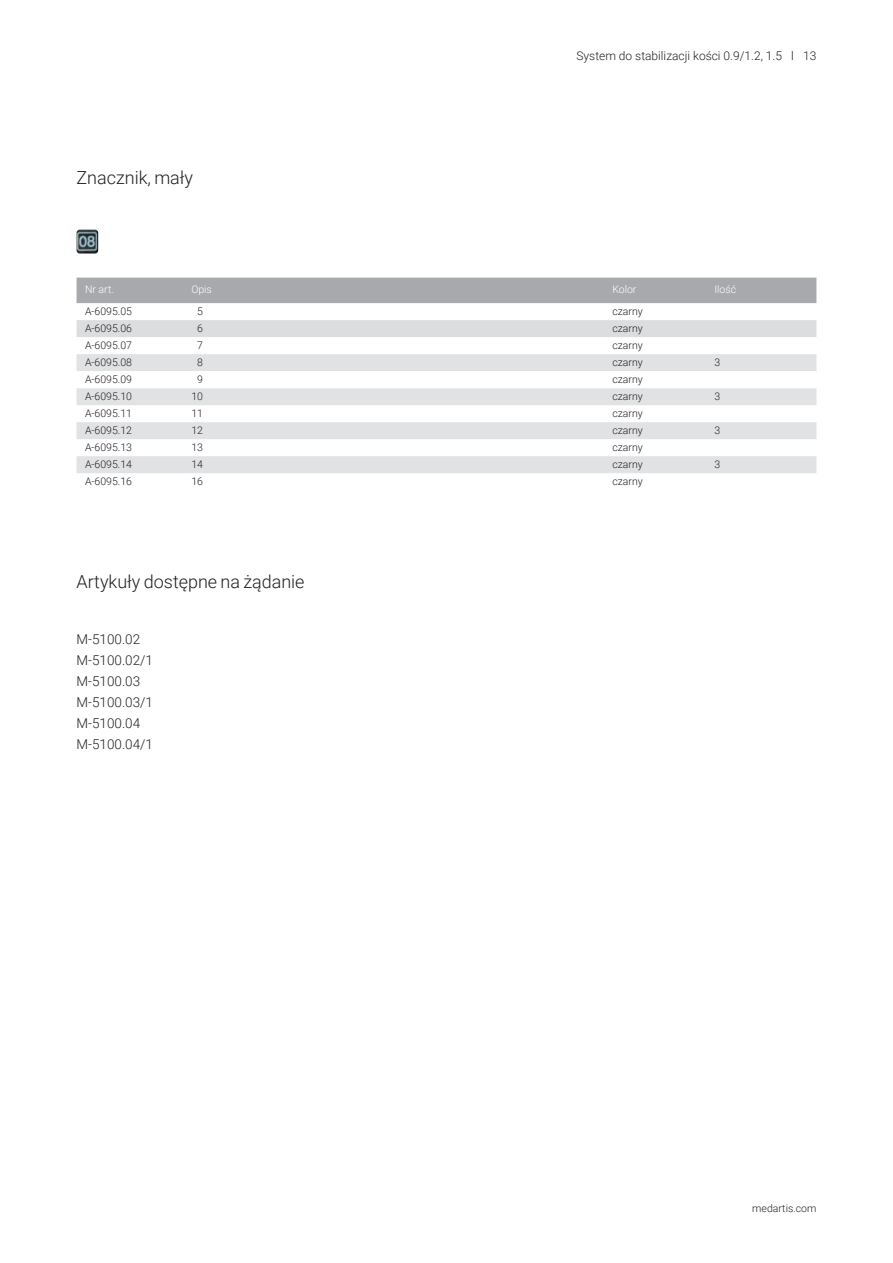
<style>
.page{position:relative;width:893px;height:1263px;background:#fff}
.page>*{position:absolute;margin:0;border:0;box-sizing:border-box;transform-origin:0 0}
._30_Artikel{font:300 18px "Roboto";color:#231f20}
._04_Lauftext_9pt{font:300 13.5px "Roboto";color:#231f20}
.t1{font:300 12px "Roboto";color:#231f20}
._22_Tabelle_ohne_Ras{font:300 10.5px "Roboto";color:#231f20}
.t2{font:300 10.5px "Roboto";color:#fff}
</style>
<div class="page">
<img style="left:77px;top:230px;width:21px;height:24px">
<div style="left:77px;top:278px;width:739px;height:25px;background:#a8a9ad"></div>
<div style="left:77px;top:320px;width:739px;height:17px;background:#dcdddf"></div>
<svg style="left:77px;top:354px;width:739px;height:119px;fill:#e1e2e4"></svg>
<svg style="left:77px;top:371px;width:739px;height:17px"></svg>
<p class="_30_Artikel" style="left:77px;top:165px;width:118px">Znacznik, mały</p>
<p class="t1" style="left:576px;top:47px;width:241px">System do stabilizacji kości 0.9/1.2, 1.5 l 13</p>
<p class="t2" style="left:85px;top:282px;width:30px">Nr art.</p>
<p class="t2" style="left:191px;top:282px;width:22px">Opis</p>
<p class="t2" style="left:612px;top:282px;width:26px">Kolor</p>
<p class="t2" style="left:714px;top:282px;width:23px">Ilość</p>
<p class="_22_Tabelle_ohne_Ras" style="left:85px;top:303px;width:48px">A-6095.05</p>
<p class="_22_Tabelle_ohne_Ras" style="left:197px;top:303px;width:7px">5</p>
<p class="_22_Tabelle_ohne_Ras" style="left:612px;top:303px;width:32px">czarny</p>
<p class="_22_Tabelle_ohne_Ras" style="left:85px;top:320px;width:48px">A-6095.06</p>
<p class="_22_Tabelle_ohne_Ras" style="left:197px;top:320px;width:7px">6</p>
<p class="_22_Tabelle_ohne_Ras" style="left:612px;top:320px;width:32px">czarny</p>
<p class="_22_Tabelle_ohne_Ras" style="left:85px;top:337px;width:48px">A-6095.07</p>
<p class="_22_Tabelle_ohne_Ras" style="left:197px;top:337px;width:7px">7</p>
<p class="_22_Tabelle_ohne_Ras" style="left:612px;top:337px;width:32px">czarny</p>
<p class="_22_Tabelle_ohne_Ras" style="left:85px;top:354px;width:48px">A-6095.08</p>
<p class="_22_Tabelle_ohne_Ras" style="left:197px;top:354px;width:7px">8</p>
<p class="_22_Tabelle_ohne_Ras" style="left:612px;top:354px;width:32px">czarny</p>
<p class="_22_Tabelle_ohne_Ras" style="left:714px;top:354px;width:7px">3</p>
<p class="_22_Tabelle_ohne_Ras" style="left:85px;top:371px;width:48px">A-6095.09</p>
<p class="_22_Tabelle_ohne_Ras" style="left:197px;top:371px;width:7px">9</p>
<p class="_22_Tabelle_ohne_Ras" style="left:612px;top:371px;width:32px">czarny</p>
<p class="_22_Tabelle_ohne_Ras" style="left:85px;top:388px;width:48px">A-6095.10</p>
<p class="_22_Tabelle_ohne_Ras" style="left:191px;top:388px;width:13px">10</p>
<p class="_22_Tabelle_ohne_Ras" style="left:612px;top:388px;width:32px">czarny</p>
<p class="_22_Tabelle_ohne_Ras" style="left:714px;top:388px;width:7px">3</p>
<p class="_22_Tabelle_ohne_Ras" style="left:85px;top:405px;width:48px">A-6095.11</p>
<p class="_22_Tabelle_ohne_Ras" style="left:191px;top:405px;width:13px">11</p>
<p class="_22_Tabelle_ohne_Ras" style="left:612px;top:405px;width:32px">czarny</p>
<p class="_22_Tabelle_ohne_Ras" style="left:85px;top:422px;width:48px">A-6095.12</p>
<p class="_22_Tabelle_ohne_Ras" style="left:191px;top:422px;width:13px">12</p>
<p class="_22_Tabelle_ohne_Ras" style="left:612px;top:422px;width:32px">czarny</p>
<p class="_22_Tabelle_ohne_Ras" style="left:714px;top:422px;width:7px">3</p>
<p class="_22_Tabelle_ohne_Ras" style="left:85px;top:439px;width:48px">A-6095.13</p>
<p class="_22_Tabelle_ohne_Ras" style="left:191px;top:439px;width:13px">13</p>
<p class="_22_Tabelle_ohne_Ras" style="left:612px;top:439px;width:32px">czarny</p>
<p class="_22_Tabelle_ohne_Ras" style="left:85px;top:456px;width:48px">A-6095.14</p>
<p class="_22_Tabelle_ohne_Ras" style="left:191px;top:456px;width:13px">14</p>
<p class="_22_Tabelle_ohne_Ras" style="left:612px;top:456px;width:32px">czarny</p>
<p class="_22_Tabelle_ohne_Ras" style="left:714px;top:456px;width:7px">3</p>
<p class="_22_Tabelle_ohne_Ras" style="left:85px;top:473px;width:48px">A-6095.16</p>
<p class="_22_Tabelle_ohne_Ras" style="left:191px;top:473px;width:13px">16</p>
<p class="_22_Tabelle_ohne_Ras" style="left:612px;top:473px;width:32px">czarny</p>
<p class="_30_Artikel" style="left:77px;top:569px;width:230px">Artykuły dostępne na żądanie</p>
<p class="_04_Lauftext_9pt" style="left:77px;top:629px;width:65px">M-5100.02</p>
<p class="_04_Lauftext_9pt" style="left:77px;top:650px;width:78px">M-5100.02/1</p>
<p class="_04_Lauftext_9pt" style="left:77px;top:671px;width:65px">M-5100.03</p>
<p class="_04_Lauftext_9pt" style="left:77px;top:692px;width:78px">M-5100.03/1</p>
<p class="_04_Lauftext_9pt" style="left:77px;top:713px;width:65px">M-5100.04</p>
<p class="_04_Lauftext_9pt" style="left:77px;top:734px;width:78px">M-5100.04/1</p>
<p class="_22_Tabelle_ohne_Ras" style="left:752px;top:1201px;width:66px">medartis.com</p>
</div>
